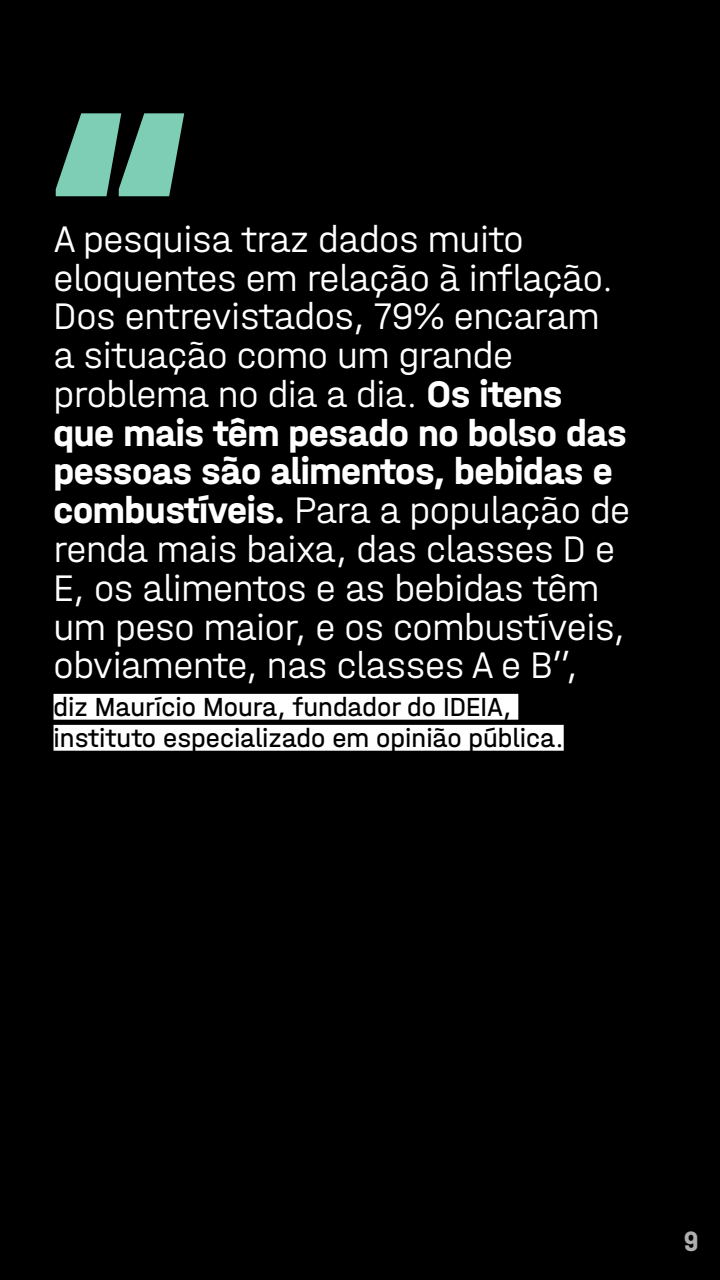
<style>
.page{position:relative;width:720px;height:1280px;background:#000}
.page>*{position:absolute;margin:0;border:0;box-sizing:border-box;transform-origin:0 0}
.t1{font:900 280px "Halvar Mittel";color:#7ecdb5}
.t2{font:300 39px/38.8px "Halvar Mittel";letter-spacing:-.01em;color:#fff}
.t3{font:27.6px/31px "Halvar Mittel";color:#000}
.t4{font:700 27px "Barlow";color:#afafb0}
.s1{font-weight:700}
</style>
<div class="page">
<div style="left:54px;top:694px;width:464px;height:26px;background:#fff"></div>
<div style="left:54px;top:725px;width:510px;height:26px;background:#fff"></div>
<h1 class="t1" style="left:46px;top:40px;width:146px">“</h1>
<p class="t2" style="left:54px;top:219px;width:578px">A pesquisa traz dados muito eloquentes em relação à inflação.<br>Dos entrevistados, 79% encaram<br>a situação como um grande problema no dia a dia. <span class="s1">Os itens que mais têm pesado no bolso das pessoas são alimentos, bebidas e combustíveis.</span> Para a população de renda mais baixa, das classes D e<br>E, os alimentos e as bebidas têm um peso maior, e os combustíveis, obviamente, nas classes A e B”,</p>
<p class="t3" style="left:54px;top:691px;width:512px">diz Maurício Moura, fundador do IDEIA, instituto especializado em opinião pública.</p>
<p class="t4" style="left:684px;top:1221px;width:16px">9</p>
</div>
